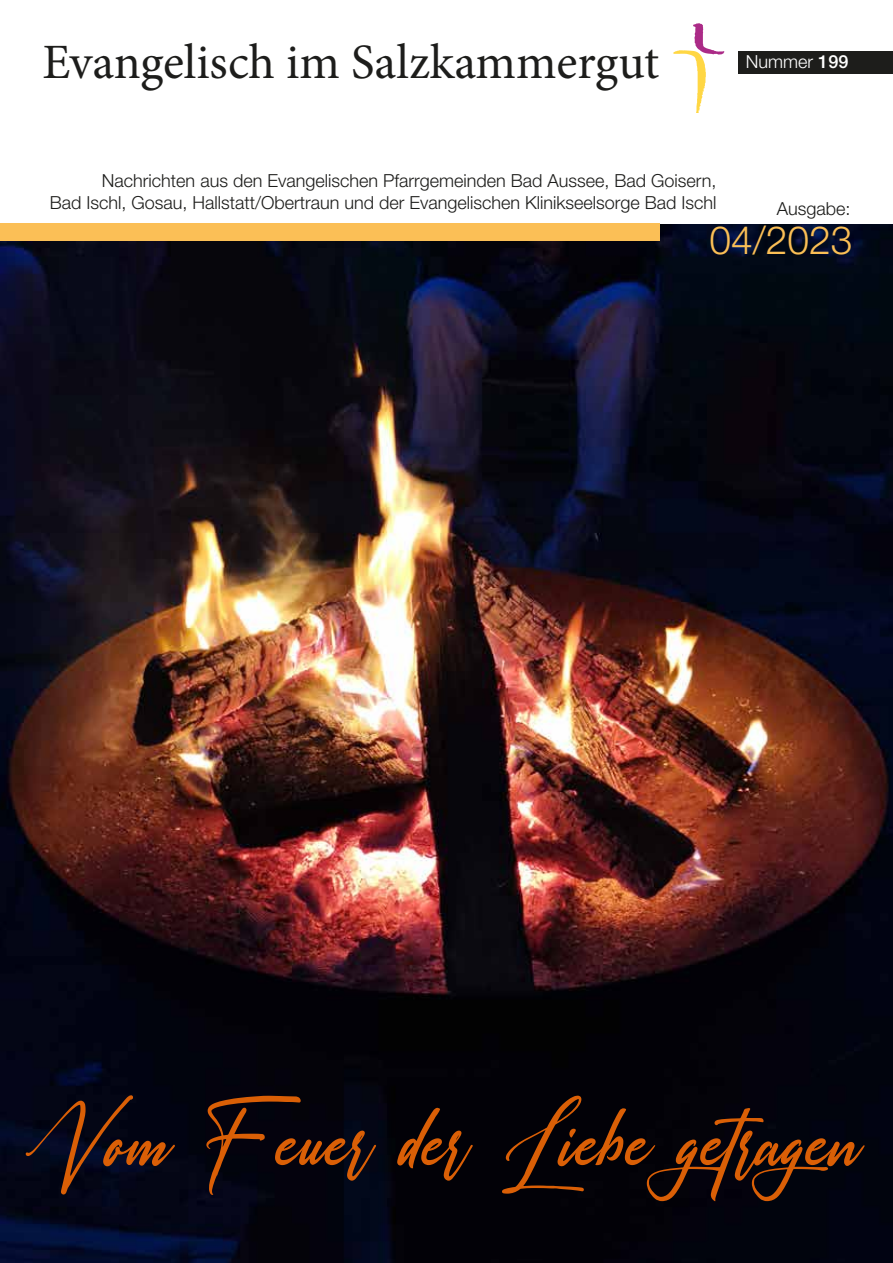
<style>
.page{position:relative;width:893px;height:1263px;background:#fff}
.page>*{position:absolute;margin:0;border:0;box-sizing:border-box;transform-origin:0 0}
.t1{font:117.15px "Rosellinda Alyamore";color:#da5f06}
.t2{font:49.35px "Minion Pro";color:#1d1d1b}
.t3{font:300 39px "Helvetica Neue LT Std";color:#fbbf56}
.t4{font:300 18px/21.6px "Helvetica Neue LT Std";color:#1d1d1b;text-align:right}
.t5{font:300 18px "Helvetica Neue LT Std";color:#fff}
.s1{font-weight:500}
</style>
<div class="page">
<img style="left:0;top:224px;width:893px;height:1039px">
<div style="left:738px;top:51px;width:155px;height:22px;background:#1d1d1b"></div>
<div style="left:0;top:224px;width:659px;height:17px;background:#fbbf56"></div>
<svg style="left:673px;top:23px;width:51px;height:90px"></svg>
<h2 class="t2" style="left:43px;top:30px;width:618px">Evangelisch im Salzkammergut</h2>
<p class="t5" style="left:746px;top:51px;width:104px">Nummer <span class="s1">199</span></p>
<p class="t4" style="left:50px;top:170px;width:668px">Nachrichten aus den Evangelischen Pfarrgemeinden Bad Aussee, Bad Goisern,<br>Bad Ischl, Gosau, Hallstatt/Obertraun und der Evangelischen Klinikseelsorge Bad Ischl</p>
<p class="t4" style="left:777px;top:198px;width:75px">Ausgabe:</p>
<h3 class="t3" style="left:709px;top:217px;width:145px">04/2023</h3>
<h1 class="t1" style="left:52px;top:1077px;width:812px">Vom Feuer der Liebe getragen</h1>
</div>
